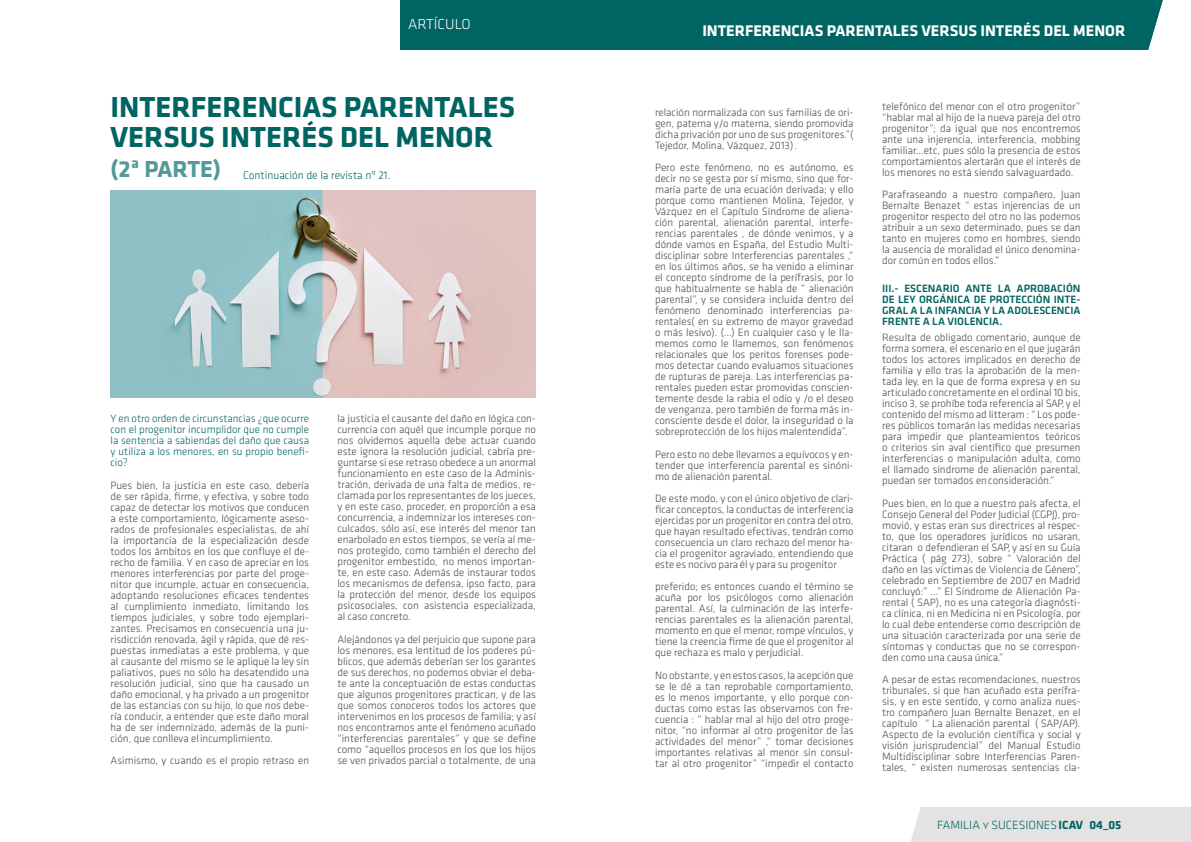
<style>
.page{position:relative;width:1191px;height:842px;background:#fff}
.page>*{position:absolute;margin:0;border:0;box-sizing:border-box;transform-origin:0 0}
.t1{font:700 30px/30px "Klavika";color:#006462}
.t2{font:700 24px "Klavika";color:#529a9a}
.t3{font:700 16px "Klavika";color:#fff}
.t4{font:300 15px "Klavika";color:#fff}
.t5{font:300 12.3px "Klavika";color:#006462}
.t6{font:300 11.5px "Klavika";color:#006462}
.t7{font:300 11px/11px "Klavika";color:#4a4a49;text-align:justify}
.t8{font:300 11px/11px "Klavika";color:#006462;text-align:justify}
.t9{font:500 11px/11px "Klavika";color:#006462;text-align:justify}
.s1{font-weight:700}
</style>
<div class="page">
<div style="left:911px;top:807px;width:280px;height:35px;background:#e3e3e3"></div>
<div style="left:400px;top:0;width:195px;height:50px;background:#006462"></div>
<div style="left:595px;top:0;width:568px;height:50px;background:#006462"></div>
<img style="left:111px;top:191px;width:425px;height:207px">
<h3 class="t4" style="left:408px;top:16px;width:64px">ARTÍCULO</h3>
<h3 class="t3" style="left:702px;top:22px;width:424px">INTERFERENCIAS PARENTALES VERSUS INTERÉS DEL MENOR</h3>
<h1 class="t1" style="left:111px;top:93px;width:406px">INTERFERENCIAS PARENTALES<br>VERSUS INTERÉS DEL MENOR</h1>
<h2 class="t2" style="left:111px;top:156px;width:112px">(2ª PARTE)</h2>
<p class="t6" style="left:243px;top:169px;width:149px">Continuación de la revista nº 21.</p>
<p class="t8" style="left:111px;top:413px;width:200px">Y en otro orden de circunstancias ¿que ocurre con el progenitor incumplidor que no cumple la sentencia a sabiendas del daño que causa y utiliza a los menores, en su propio benefi&shy;cio?</p>
<p class="t7" style="left:111px;top:480px;width:200px">Pues bien, la justicia en este caso, debería de ser rápida, firme, y efectiva, y sobre todo capaz de detectar los motivos que conducen a este comportamiento, lógicamente aseso&shy;rados de profesionales especialistas, de ahí la importancia de la especialización desde todos los ámbitos en los que confluye el de&shy;recho de familia. Y en caso de apreciar en los menores interferencias por parte del proge&shy;nitor que incumple, actuar en consecuencia, adoptando resoluciones eficaces tendentes al cumplimiento inmediato, limitando los tiempos judiciales, y sobre todo ejemplari&shy;zantes. Precisamos en consecuencia una ju&shy;risdicción renovada, ágil y rápida, que dé res&shy;puestas inmediatas a este problema, y que al causante del mismo se le aplique la ley sin paliativos, pues no sólo ha desatendido una resolución judicial, sino que ha causado un daño emocional, y ha privado a un progenitor de las estancias con su hijo, lo que nos debe&shy;ría conducir, a entender que este daño moral ha de ser indemnizado, además de la puni&shy;ción, que conlleva el incumplimiento.</p>
<p class="t7" style="left:111px;top:755px;width:200px">Asimismo, y cuando es el propio retraso en</p>
<p class="t7" style="left:337px;top:413px;width:200px">la justicia el causante del daño en lógica con&shy;currencia con aquél que incumple porque no nos olvidemos aquella debe actuar cuando este ignora la resolución judicial, cabría pre&shy;guntarse si ese retraso obedece a un anormal funcionamiento en este caso de la Adminis&shy;tración, derivada de una falta de medios, re&shy;clamada por los representantes de los jueces, y en este caso, proceder, en proporción a esa concurrencia, a indemnizar los intereses con&shy;culcados, sólo así, ese interés del menor tan enarbolado en estos tiempos, se vería al me&shy;nos protegido, como también el derecho del progenitor embestido, no menos importan&shy;te, en este caso. Además de instaurar todos los mecanismos de defensa, ipso facto, para la protección del menor, desde los equipos psicosociales, con asistencia especializada, al caso concreto.</p>
<p class="t7" style="left:337px;top:634px;width:200px">Alejándonos ya del perjuicio que supone para los menores, esa lentitud de los poderes pú&shy;blicos, que además deberían ser los garantes de sus derechos, no podemos obviar el deba&shy;te ante la conceptuación de estas conductas que algunos progenitores practican, y de las que somos conoceros todos los actores que intervenimos en los procesos de familia; y así nos encontramos ante el fenómeno acuñado “interferencias parentales” y que se define como “aquellos procesos en los que los hijos se ven privados parcial o totalmente, de una</p>
<p class="t7" style="left:655px;top:107px;width:200px">relación normalizada con sus familias de ori&shy;gen, paterna y/o materna, siendo promovida dicha privación por uno de sus progenitores.”( Tejedor, Molina, Vázquez, 2013) .</p>
<p class="t7" style="left:655px;top:162px;width:200px">Pero este fenómeno, no es autónomo, es decir no se gesta por sí mismo, sino que for&shy;maría parte de una ecuación derivada; y ello porque como mantienen Molina, Tejedor, y Vázquez en el Capítulo Síndrome de aliena&shy;ción parental, alienación parental, interfe&shy;rencias parentales , de dónde venimos, y a dónde vamos en España, del Estudio Multi&shy;disciplinar sobre Interferencias parentales ,“ en los últimos años, se ha venido a eliminar el concepto síndrome de la perífrasis, por lo que habitualmente se habla de “ alienación parental”, y se considera incluida dentro del fenómeno denominado interferencias pa&shy;rentales( en su extremo de mayor gravedad o más lesivo). (…) En cualquier caso y le lla&shy;memos como le llamemos, son fenómenos relacionales que los peritos forenses pode&shy;mos detectar cuando evaluamos situaciones de rupturas de pareja. Las interferencias pa&shy;rentales pueden estar promovidas conscien&shy;temente desde la rabia el odio y /o el deseo de venganza, pero también de forma más in&shy;consciente desde el dolor, la inseguridad o la sobreprotección de los hijos malentendida”.</p>
<p class="t7" style="left:655px;top:449px;width:200px">Pero esto no debe llevarnos a equívocos y en&shy;tender que interferencia parental es sinóni&shy;mo de alienación parental.</p>
<p class="t7" style="left:655px;top:493px;width:200px">De este modo, y con el único objetivo de clari&shy;ficar conceptos, la conductas de interferencia ejercidas por un progenitor en contra del otro, que hayan resultado efectivas, tendrán como consecuencia un claro rechazo del menor ha&shy;cia el progenitor agraviado, entendiendo que este es nocivo para él y para su progenitor</p>
<p class="t7" style="left:655px;top:581px;width:200px">preferido; es entonces cuando el término se acuña por los psicólogos como alienación parental. Así, la culminación de las interfe&shy;rencias parentales es la alienación parental, momento en que el menor, rompe vínculos, y tiene la creencia firme de que el progenitor al que rechaza es malo y perjudicial.</p>
<p class="t7" style="left:655px;top:670px;width:200px">No obstante, y en estos casos, la acepción que se le dé a tan reprobable comportamiento, es lo menos importante, y ello porque con&shy;ductas como estas las observamos con fre&shy;cuencia : “ hablar mal al hijo del otro proge&shy;nitor, “no informar al otro progenitor de las actividades del menor” ,“ tomar decisiones importantes relativas al menor sin consul&shy;tar al otro progenitor” “impedir el contacto</p>
<p class="t7" style="left:882px;top:101px;width:200px">telefónico del menor con el otro progenitor” “hablar mal al hijo de la nueva pareja del otro progenitor”; da igual que nos encontremos ante una injerencia, interferencia, mobbing familiar...etc, pues sólo la presencia de estos comportamientos alertarán que el interés de los menores no está siendo salvaguardado.</p>
<p class="t7" style="left:882px;top:189px;width:200px">Parafraseando a nuestro compañero, Juan Bernalte Benazet “ estas injerencias de un progenitor respecto del otro no las podemos atribuir a un sexo determinado, pues se dan tanto en mujeres como en hombres, siendo la ausencia de moralidad el único denomina&shy;dor común en todos ellos.”</p>
<p class="t9" style="left:882px;top:283px;width:200px">III.- ESCENARIO ANTE LA APROBACIÓN DE LEY ORGÁNICA DE PROTECCIÓN INTE-GRAL A LA INFANCIA Y LA ADOLESCENCIA FRENTE A LA VIOLENCIA.</p>
<p class="t7" style="left:882px;top:332px;width:200px">Resulta de obligado comentario, aunque de forma somera, el escenario en el que jugarán todos los actores implicados en derecho de familia y ello tras la aprobación de la men&shy;tada ley, en la que de forma expresa y en su articulado concretamente en el ordinal 10 bis, inciso 3, se prohíbe toda referencia al SAP, y el contenido del mismo ad litteram : “ Los pode&shy;res públicos tomarán las medidas necesarias para impedir que planteamientos teóricos o criterios sin aval científico que presumen interferencias o manipulación adulta, como el llamado síndrome de alienación parental, puedan ser tomados en consideración.”</p>
<p class="t7" style="left:882px;top:498px;width:200px">Pues bien, en lo que a nuestro país afecta, el Consejo General del Poder Judicial (CGPJ), pro&shy;movió, y estas eran sus directrices al respec&shy;to, que los operadores jurídicos no usaran, citaran o defendieran el SAP, y así en su Guía Práctica ( pág 273), sobre “ Valoración del daño en las víctimas de Violencia de Género”, celebrado en Septiembre de 2007 en Madrid concluyó:” …” El Síndrome de Alienación Pa&shy;rental ( SAP), no es una categoría diagnósti&shy;ca clínica, ni en Medicina ni en Psicología, por lo cual debe entenderse como descripción de una situación caracterizada por una serie de síntomas y conductas que no se correspon&shy;den como una causa única.”</p>
<p class="t7" style="left:882px;top:674px;width:200px">A pesar de estas recomendaciones, nuestros tribunales, si que han acuñado esta perífra&shy;sis, y en este sentido, y como analiza nues&shy;tro compañero Juan Bernalte Benazet, en el capítulo “ La alienación parental ( SAP/AP).<br>Aspecto de la evolución científica y social y visión jurisprudencial” del Manual Estudio Multidisciplinar sobre Interferencias Paren&shy;tales, “ existen numerosas sentencias cla-</p>
<p class="t5" style="left:937px;top:818px;width:186px">FAMILIA y SUCESIONES<span class="s1">ICAV 04_05</span></p>
</div>
